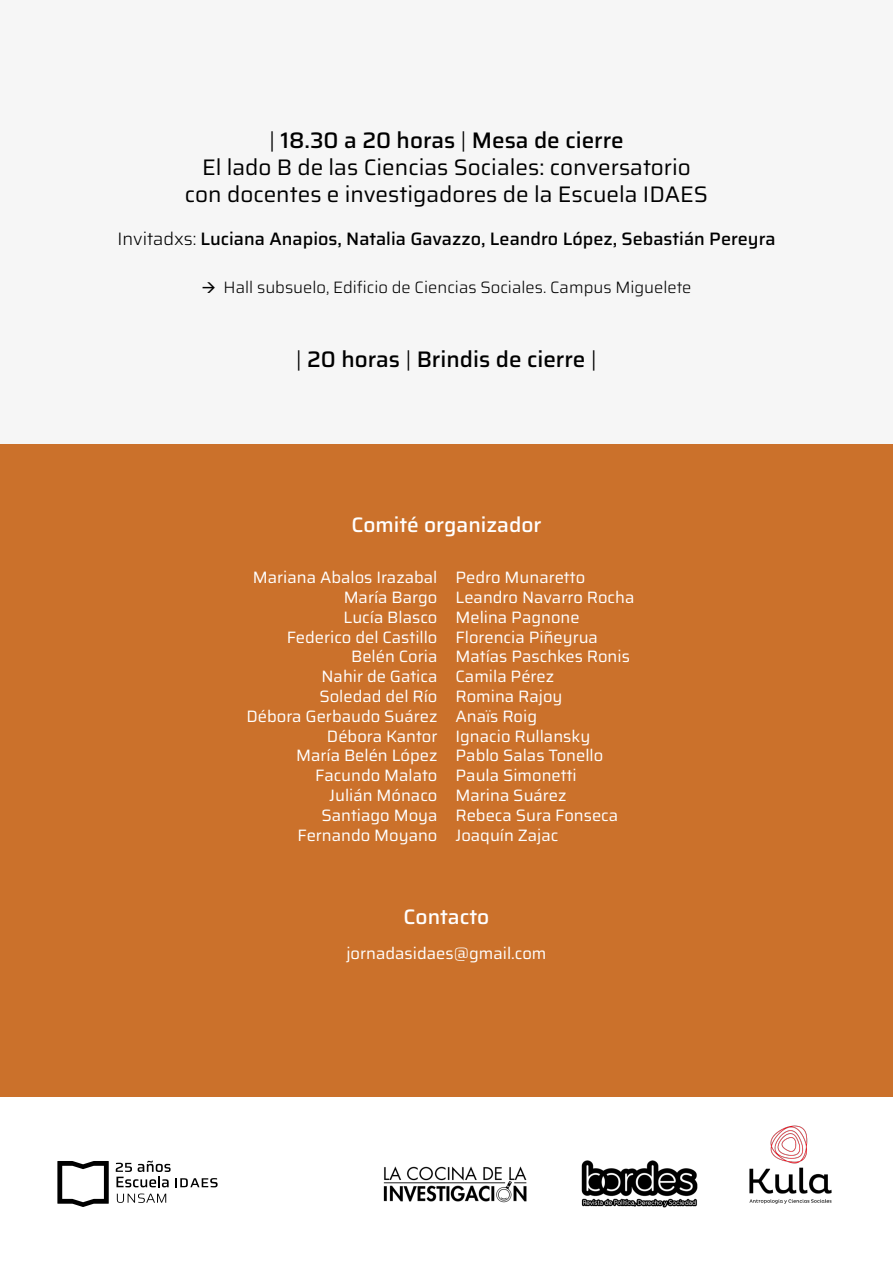
<style>
.page{position:relative;width:893px;height:1263px;background:#fff}
.page>*{position:absolute;margin:0;border:0;box-sizing:border-box;transform-origin:0 0}
.t1{font:22.5px/27px "Saira UNSAM";color:#000;text-align:center}
.t2{font:500 22.5px "Saira UNSAM";color:#000}
.t3{font:500 21px "Saira UNSAM";color:#fff}
.t4{font:500 18px "Saira UNSAM";color:#000}
.t5{font:16.5px/19.8px "Saira UNSAM";color:#fff;text-align:right}
.t6{font:300 16.5px "Saira UNSAM";color:#000}
.s1{font-weight:300}
.s2{font-weight:500}
</style>
<div class="page">
<svg style="left:57px;top:1161px;width:52px;height:46px"></svg>
<svg style="left:116px;top:1161px;width:102px;height:26px"></svg>
<svg style="left:117px;top:1193px;width:49px;height:10px"></svg>
<img style="left:383px;top:1166px;width:144px;height:37px">
<img style="left:581px;top:1160px;width:117px;height:48px">
<img style="left:749px;top:1125px;width:83px;height:79px">
<div style="left:0;top:442px;width:893px;height:655px;background:#cb712b"></div>
<div style="left:0;top:0;width:893px;height:443px;background:#f6f6f6"></div>
<h1 class="t1" style="left:185px;top:126px;width:524px"><span class="s1">|</span> <span class="s2">18.30 a 20 horas</span> <span class="s1">|</span> <span class="s2">Mesa de cierre<br></span>El lado B de las Ciencias Sociales: conversatorio con docentes e investigadores de la Escuela IDAES</h1>
<p class="t4" style="left:117px;top:224px;width:660px"><span class="s1">Invitadxs:</span> Luciana Anapios, Natalia Gavazzo, Leandro López, Sebastián Pereyra</p>
<p class="t6" style="left:201px;top:274px;width:492px">→ Hall subsuelo, Edificio de Ciencias Sociales. Campus Miguelete</p>
<h1 class="t2" style="left:296px;top:340px;width:303px"><span class="s1">|</span> 20 horas <span class="s1">|</span> Brindis de cierre <span class="s1">|</span></h1>
<p class="t3" style="left:351px;top:507px;width:192px">Comité organizador</p>
<p class="t5" style="left:246px;top:567px;width:192px">Mariana Abalos Irazabal<br>María Bargo<br>Lucía Blasco<br>Federico del Castillo<br>Belén Coria<br>Nahir de Gatica<br>Soledad del Río<br>Débora Gerbaudo Suárez<br>Débora Kantor<br>María Belén López<br>Facundo Malato<br>Julián Mónaco<br>Santiago Moya<br>Fernando Moyano</p>
<p class="t5" style="left:455px;top:567px;width:180px;text-align:left">Pedro Munaretto<br>Leandro Navarro Rocha<br>Melina Pagnone<br>Florencia Piñeyrua<br>Matías Paschkes Ronis<br>Camila Pérez<br>Romina Rajoy<br>Anaïs Roig<br>Ignacio Rullansky<br>Pablo Salas Tonello<br>Paula Simonetti<br>Marina Suárez<br>Rebeca Sura Fonseca<br>Joaquín Zajac</p>
<p class="t3" style="left:404px;top:900px;width:87px">Contacto</p>
<p class="t5" style="left:346px;top:943px;width:202px">jornadasidaes@gmail.com</p>
</div>
